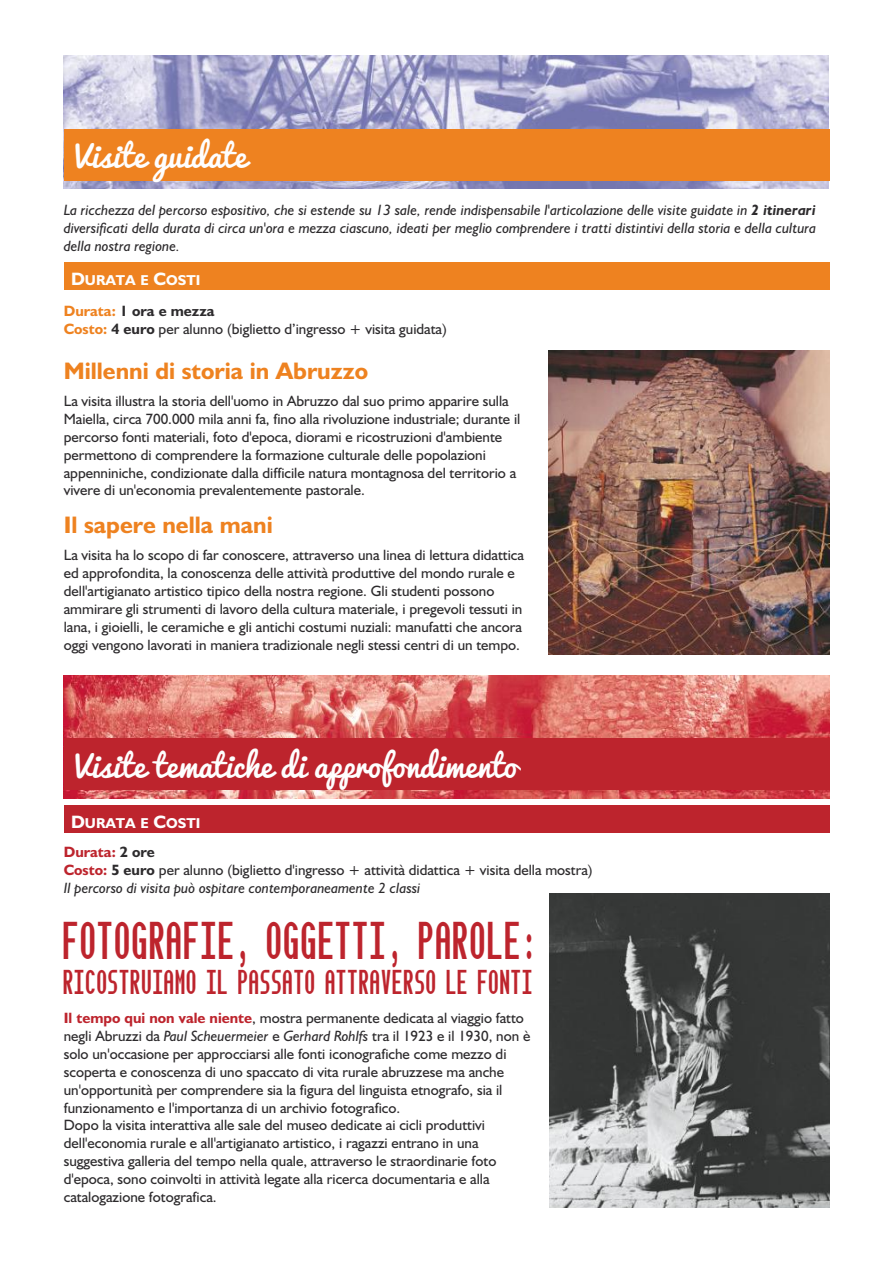
<style>
.page{position:relative;width:893px;height:1263px;background:#fff}
.page>*{position:absolute;margin:0;border:0;box-sizing:border-box;transform-origin:0 0}
.t1{font:700 53.55px "Envy Code R";letter-spacing:.06em;color:#bd242d;scale:.54 1}
.t2{font:700 34.8px "Envy Code R";letter-spacing:.06em;color:#bd242d;scale:.54 1}
.t3{font:31.5px "Pacifico";color:#fefefe}
.t4{font:700 24px "Humanist 521 BT";color:#ee8220}
.t5{font:15px/17.9px "Humanist 521 BT";color:#2d2b2d}
.t6{font:italic 15px/17.9px "Humanist 521 BT";color:#2d2b2d;text-align:justify}
.t7{font:700 14.4px "Humanist 521 BT";color:#fefefe}
.s1{font-weight:700}
.s2{font-size:18px}
.s3{font-weight:700;color:#ee8220}
.s4{font-weight:700;color:#bd242d}
.s5{font-style:italic}
</style>
<div class="page">
<img style="left:64px;top:675px;width:765px;height:123px">
<div style="left:64px;top:805px;width:765px;height:27px;background:#bd242d"></div>
<div style="left:64px;top:739px;width:765px;height:51px;background:#bd242d"></div>
<img style="left:549px;top:893px;width:280px;height:315px">
<img style="left:64px;top:55px;width:765px;height:134px">
<div style="left:64px;top:129px;width:765px;height:51px;background:#ee8220"></div>
<div style="left:64px;top:262px;width:765px;height:27px;background:#ee8220"></div>
<img style="left:549px;top:350px;width:280px;height:304px">
<h3 class="t3" style="left:75px;top:139px;width:173px">Visite guidate</h3>
<p class="t6" style="left:64px;top:202px;width:754px">La ricchezza del percorso espositivo, che si estende su 13 sale, rende indispensabile l'articolazione delle visite guidate in <span class="s1">2 itinerari </span>diversificati della durata di circa un'ora e mezza ciascuno, ideati per meglio comprendere i tratti distintivi della storia e della cultura della nostra regione.</p>
<p class="t7" style="left:71px;top:274px;width:131px"><span class="s2">D</span>URATA E <span class="s2">C</span>OSTI</p>
<p class="t5" style="left:64px;top:303px;width:385px"><span class="s3">Durata:</span> <span class="s1">1 ora e mezza<br></span><span class="s3">Costo:</span> <span class="s1">4 euro</span> per alunno (biglietto d’ingresso + visita guidata)</p>
<h3 class="t4" style="left:64px;top:361px;width:306px">Millenni di storia in Abruzzo</h3>
<p class="t5" style="left:64px;top:393px;width:458px">La visita illustra la storia dell'uomo in Abruzzo dal suo primo apparire sulla Maiella, circa 700.000 mila anni fa, fino alla rivoluzione industriale; durante il percorso fonti materiali, foto d'epoca, diorami e ricostruzioni d'ambiente permettono di comprendere la formazione culturale delle popolazioni appenniniche, condizionate dalla difficile natura montagnosa del territorio a vivere di un'economia prevalentemente pastorale.</p>
<h3 class="t4" style="left:64px;top:515px;width:210px">Il sapere nella mani</h3>
<p class="t5" style="left:64px;top:547px;width:462px">La visita ha lo scopo di far conoscere, attraverso una linea di lettura didattica ed approfondita, la conoscenza delle attività produttive del mondo rurale e dell'artigianato artistico tipico della nostra regione. Gli studenti possono ammirare gli strumenti di lavoro della cultura materiale, i pregevoli tessuti in lana, i gioielli, le ceramiche e gli antichi costumi nuziali: manufatti che ancora oggi vengono lavorati in maniera tradizionale negli stessi centri di un tempo.</p>
<h3 class="t3" style="left:75px;top:748px;width:444px">Visite tematiche di approfondimento</h3>
<p class="t7" style="left:71px;top:817px;width:131px"><span class="s2">D</span>URATA E <span class="s2">C</span>OSTI</p>
<p class="t5" style="left:64px;top:844px;width:530px"><span class="s4">Durata:</span> <span class="s1">2 ore<br></span><span class="s4">Costo:</span> <span class="s1">5 euro</span> per alunno (biglietto d'ingresso + attività didattica + visita della mostra)<br><span class="s5">Il percorso di visita può ospitare contemporaneamente 2 classi</span></p>
<h1 class="t1" style="left:64px;top:922px;width:880px">FOTOGRAFIE, OGGETTI, PAROLE:</h1>
<h2 class="t2" style="left:64px;top:969px;width:870px">RICOSTRUIAMO IL PASSATO ATTRAVERSO LE FONTI</h2>
<p class="t5" style="left:64px;top:1010px;width:468px"><span class="s4">Il tempo qui non vale niente</span>, mostra permanente dedicata al viaggio fatto negli Abruzzi da <span class="s5">Paul Scheuermeier</span> e <span class="s5">Gerhard Rohlfs</span> tra il 1923 e il 1930, non è solo un'occasione per approcciarsi alle fonti iconografiche come mezzo di scoperta e conoscenza di uno spaccato di vita rurale abruzzese ma anche un'opportunità per comprendere sia la figura del linguista etnografo, sia il funzionamento e l'importanza di un archivio fotografico.<br>Dopo la visita interattiva alle sale del museo dedicate ai cicli produttivi dell'economia rurale e all'artigianato artistico, i ragazzi entrano in una suggestiva galleria del tempo nella quale, attraverso le straordinarie foto d'epoca, sono coinvolti in attività legate alla ricerca documentaria e alla catalogazione fotografica.</p>
</div>
